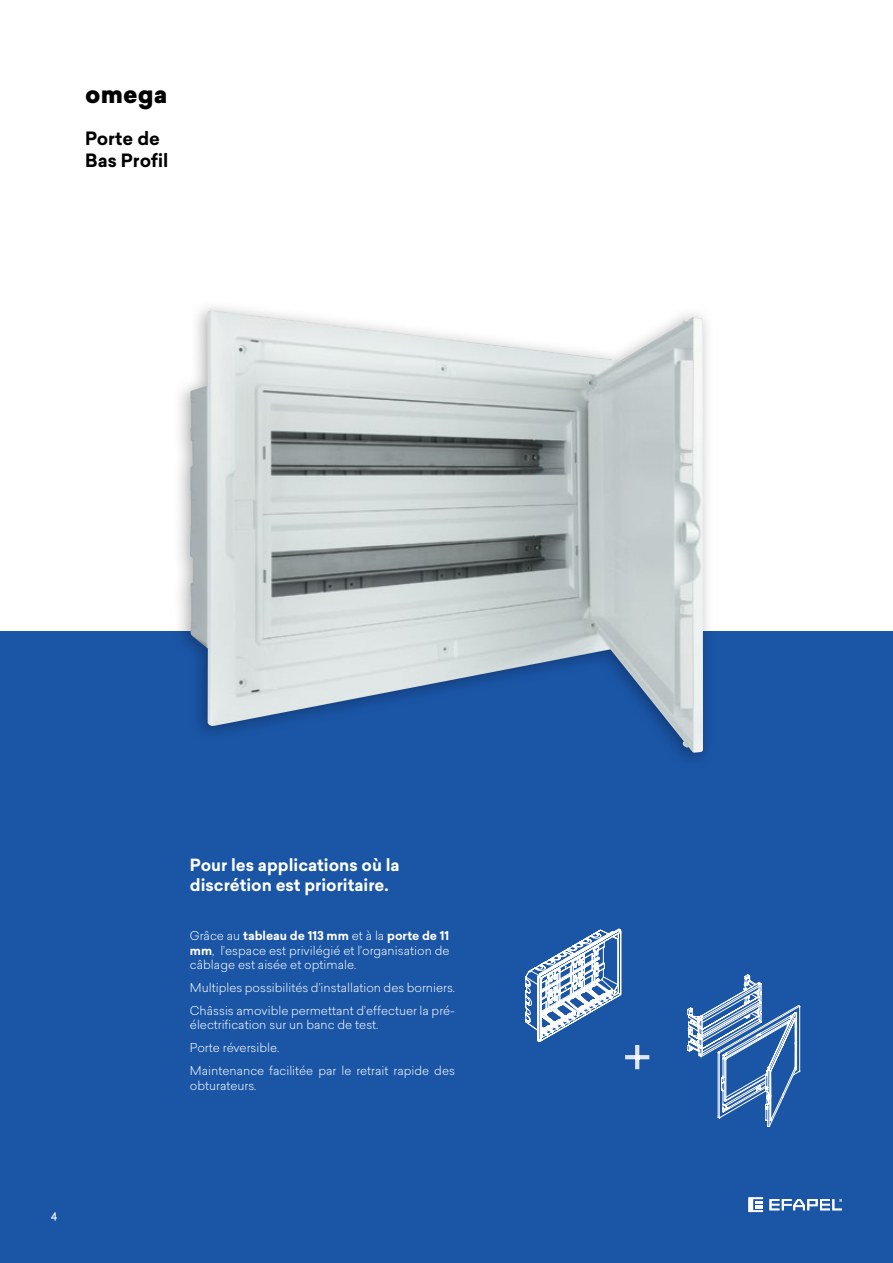
<style>
.page{position:relative;width:893px;height:1263px;background:#fff}
.page>*{position:absolute;margin:0;border:0;box-sizing:border-box;transform-origin:0 0}
.t1{font:900 24px "Sailec";letter-spacing:.01em;color:#000}
.t2{font:700 18px/21.6px "Sailec";color:#000}
.t3{font:700 16.5px/19.8px "Sailec";color:#fff}
.t4{font:300 12px/23px "Sailec";color:#fff}
.t5{font:300 10.5px "Sailec";color:#fff}
.s1{font-weight:700}
</style>
<div class="page">
<div style="left:0;top:631px;width:893px;height:632px;background:#1a55a6"></div>
<svg style="left:687px;top:974px;width:113px;height:153px"></svg>
<img style="left:190px;top:310px;width:513px;height:443px">
<svg style="left:639px;top:1055px;width:10px;height:4px"></svg>
<svg style="left:625px;top:1055px;width:10px;height:4px"></svg>
<svg style="left:635px;top:1045px;width:4px;height:10px"></svg>
<svg style="left:635px;top:1059px;width:4px;height:10px"></svg>
<svg style="left:635px;top:1055px;width:4px;height:4px"></svg>
<svg style="left:525px;top:929px;width:96px;height:113px"></svg>
<svg style="left:748px;top:1197px;width:15px;height:15px"></svg>
<svg style="left:769px;top:1199px;width:73px;height:11px"></svg>
<h1 class="t1" style="left:85px;top:77px;width:84px">omega</h1>
<h2 class="t2" style="left:85px;top:128px;width:85px">Porte de<br>Bas Profil</h2>
<p class="t5" style="left:51px;top:1209px;width:8px">4</p>
<h3 class="t3" style="left:190px;top:855px;width:211px">Pour les applications où la discrétion est prioritaire.</h3>
<p class="t4" style="left:190px;top:928px;width:261px;line-height:14.4px;text-align:justify">Grâce au <span class="s1">tableau de 113 mm</span> et à la <span class="s1">porte de 11 mm</span>, l’espace est privilégié et l’organisation de câblage est aisée et optimale.</p>
<p class="t4" style="left:190px;top:976px;width:267px">Multiples possibilités d’installation des borniers.<br>Châssis amovible permettant d’effectuer la pré-</p>
<p class="t4" style="left:190px;top:1013px;width:267px">électrification sur un banc de test.<br>Porte réversible.<br>Maintenance facilitée par le retrait rapide des</p>
<p class="t4" style="left:190px;top:1073px;width:68px">obturateurs.</p>
</div>
